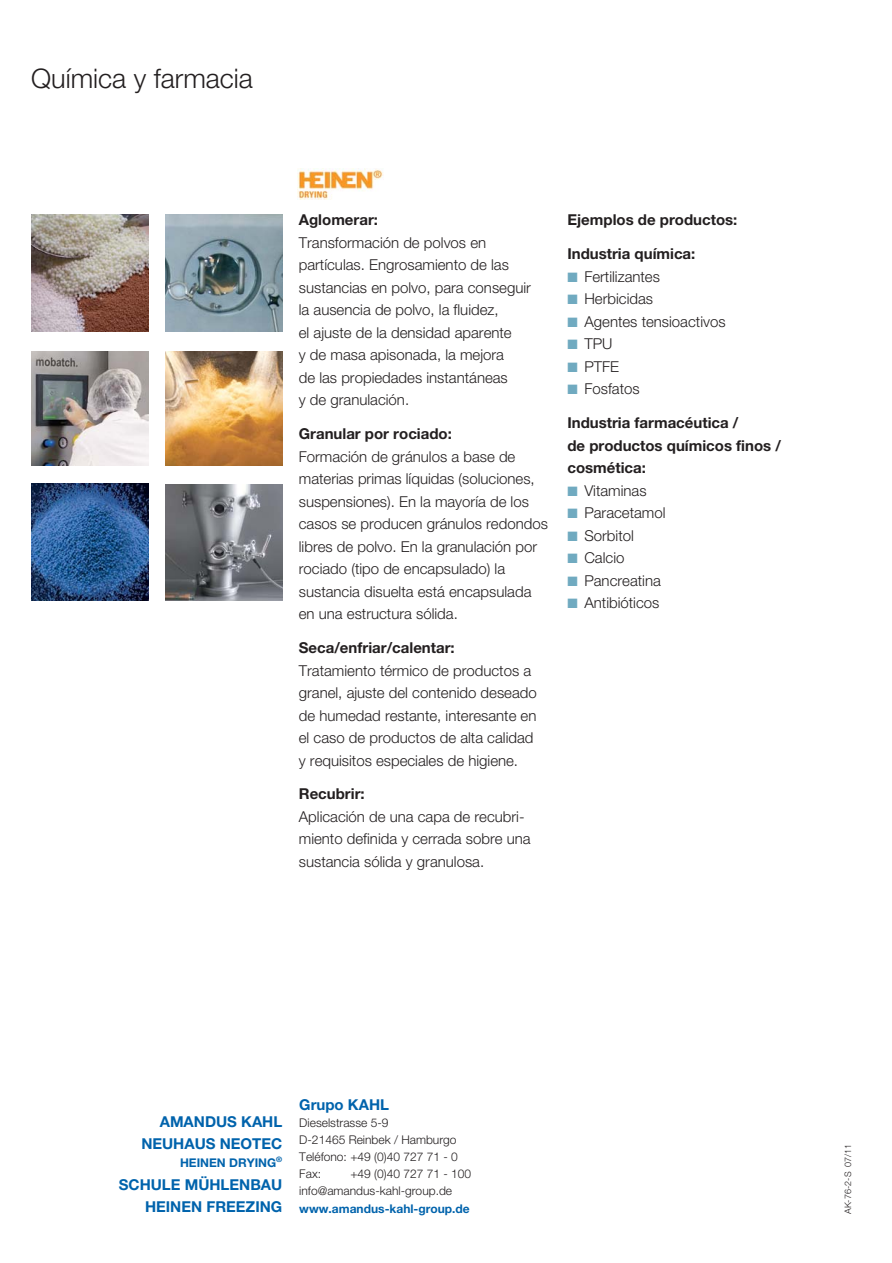
<style>
.page{position:relative;width:892px;height:1263px;background:#fff}
.page>*{position:absolute;margin:0;border:0;box-sizing:border-box;transform-origin:0 0}
.t1{font:300 27px "Helvetica Neue";color:#231f20}
.t2{font:300 15px/22.5px "Helvetica Neue";color:#231f20}
.t3{font:700 15px/22.5px "Helvetica Neue";color:#231f20}
.t4{font:700 15px/22.5px "Helvetica Neue";color:#0063ac;text-align:right}
.t5{font:300 12px/17.1px "Helvetica Neue";color:#231f20}
.t6{font:700 12px "Helvetica Neue";color:#0063ac}
.t7{font:300 9px "Helvetica Neue";color:#231f20}
.s1{color:#70aac0}
</style>
<div class="page">
<img style="left:297px;top:168px;width:86px;height:32px">
<img style="left:31px;top:484px;width:117px;height:116px">
<img style="left:165px;top:215px;width:117px;height:116px">
<img style="left:31px;top:351px;width:117px;height:114px">
<img style="left:165px;top:351px;width:117px;height:115px">
<img style="left:31px;top:215px;width:117px;height:117px">
<img style="left:165px;top:484px;width:117px;height:117px">
<h1 class="t1" style="left:31px;top:69px;width:223px">Química y farmacia</h1>
<p class="t3" style="left:299px;top:210px;width:81px">Aglomerar:</p>
<p class="t2" style="left:299px;top:233px;width:233px">Transformación de polvos en partículas. Engrosamiento de las sustancias en polvo, para conseguir la ausencia de polvo, la fluidez,<br>el ajuste de la densidad aparente<br>y de masa apisonada, la mejora<br>de las propiedades instantáneas<br>y de granulación.</p>
<p class="t3" style="left:299px;top:424px;width:154px">Granular por rociado:</p>
<p class="t2" style="left:299px;top:446px;width:250px">Formación de gránulos a base de materias primas líquidas (soluciones, suspensiones). En la mayoría de los casos se producen gránulos redondos libres de polvo. En la granulación por rociado (tipo de encapsulado) la sustancia disuelta está encapsulada en una estructura sólida.</p>
<p class="t3" style="left:299px;top:638px;width:157px">Seca/enfriar/calentar:</p>
<p class="t2" style="left:299px;top:660px;width:239px">Tratamiento térmico de productos a granel, ajuste del contenido deseado de humedad restante, interesante en el caso de productos de alta calidad y requisitos especiales de higiene.</p>
<p class="t3" style="left:299px;top:784px;width:67px">Recubrir:</p>
<p class="t2" style="left:299px;top:806px;width:233px">Aplicación de una capa de recubri - miento definida y cerrada sobre una sustancia sólida y granulosa.</p>
<p class="t3" style="left:567px;top:210px;width:171px">Ejemplos de productos:</p>
<p class="t3" style="left:567px;top:244px;width:129px">Industria química:</p>
<p class="t2" style="left:567px;top:266px;width:94px"><span class="s1">■</span> Fertilizantes</p>
<p class="t2" style="left:567px;top:289px;width:87px"><span class="s1">■</span> Herbicidas</p>
<p class="t2" style="left:567px;top:311px;width:160px"><span class="s1">■</span> Agentes tensioactivos</p>
<p class="t2" style="left:567px;top:334px;width:47px"><span class="s1">■</span> TPU</p>
<p class="t2" style="left:567px;top:356px;width:53px"><span class="s1">■</span> PTFE</p>
<p class="t2" style="left:567px;top:379px;width:74px"><span class="s1">■</span> Fosfatos</p>
<p class="t3" style="left:567px;top:413px;width:215px">Industria farmacéutica /<br>de productos químicos finos / cosmética:</p>
<p class="t2" style="left:567px;top:480px;width:81px"><span class="s1">■</span> Vitaminas</p>
<p class="t2" style="left:567px;top:503px;width:100px"><span class="s1">■</span> Paracetamol</p>
<p class="t2" style="left:567px;top:525px;width:68px"><span class="s1">■</span> Sorbitol</p>
<p class="t2" style="left:567px;top:548px;width:59px"><span class="s1">■</span> Calcio</p>
<p class="t2" style="left:567px;top:570px;width:95px"><span class="s1">■</span> Pancreatina</p>
<p class="t2" style="left:567px;top:593px;width:93px"><span class="s1">■</span> Antibióticos</p>
<p class="t4" style="left:141px;top:1111px;width:142px">AMANDUS KAHL<br>NEUHAUS NEOTEC</p>
<p class="t6" style="left:180px;top:1158px;width:104px">HEINEN DRYING<sup>®</sup></p>
<p class="t4" style="left:119px;top:1174px;width:165px">SCHULE MÜHLENBAU<br>HEINEN FREEZING</p>
<p class="t4" style="left:299px;top:1094px;width:91px">Grupo KAHL</p>
<p class="t5" style="left:299px;top:1115px;width:160px">Dieselstrasse 5-9<br>D-21465 Reinbek / Hamburgo<br>Teléfono: +49 (0)40 727 71 - 0<br>Fax:</p>
<p class="t5" style="left:299px;top:1166px;width:173px;text-indent:51px">+49 (0)40 727 71 - 100 info@amandus-kahl-group.de</p>
<p class="t6" style="left:299px;top:1203px;width:172px">www.amandus-kahl-group.de</p>
<p class="t7" style="left:844px;top:1213px;width:72px;rotate:-90deg">AK-76-2-S 07/11</p>
</div>
